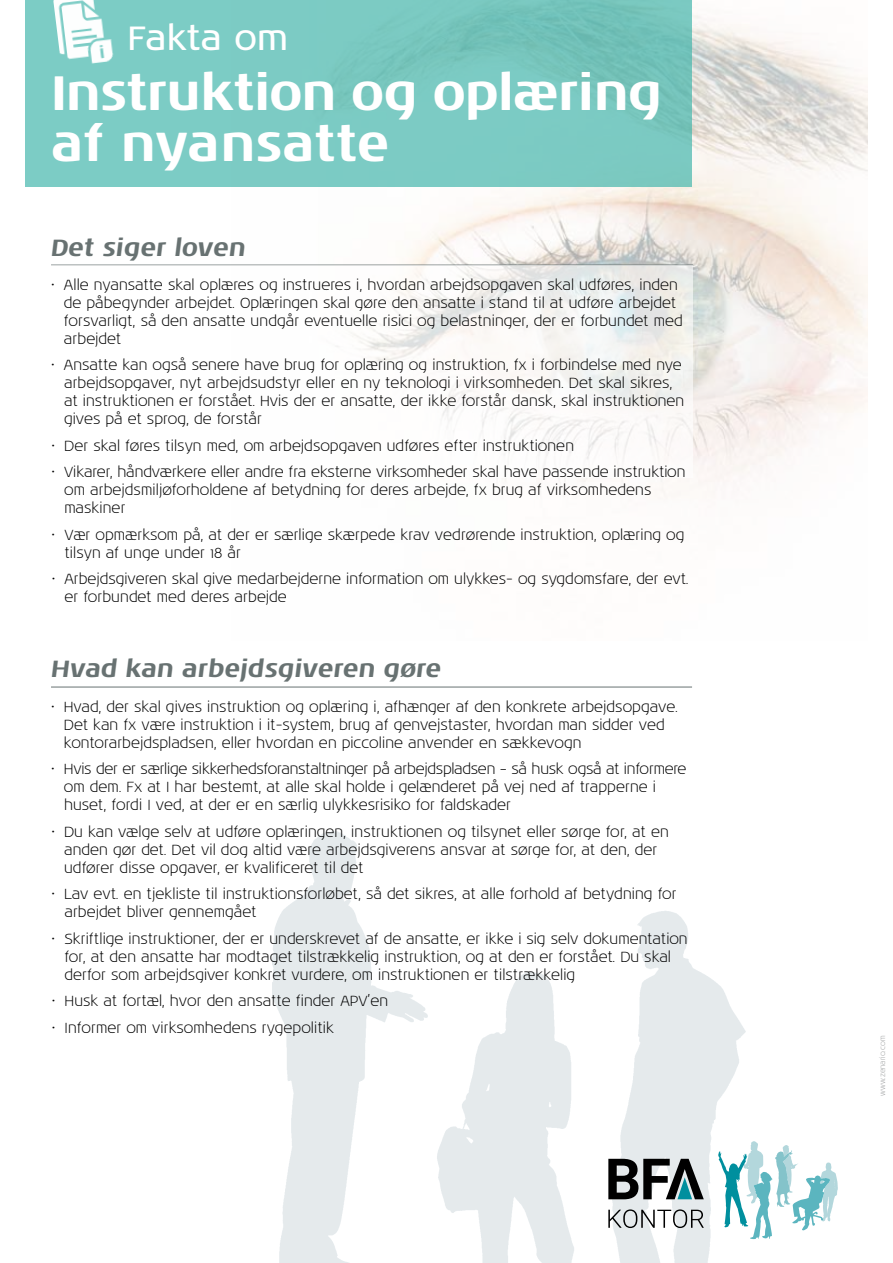
<style>
.page{position:relative;width:893px;height:1263px;background:#fff}
.page>*{position:absolute;margin:0;border:0;box-sizing:border-box;transform-origin:0 0}
.t1{font:700 49.5px/51px "Noa LT Std";letter-spacing:-.015em;color:#fff}
.t2{font:34.5px "Noa LT Std";color:#fff}
.t3{font:italic 700 24px "Noa LT Std";color:#687272}
.t4{font:300 15px/18px "Noa LT Std";color:#000}
.t5{font:300 7.5px "Noa LT Std";color:#9c9e9f}
</style>
<div class="page">
<img style="left:273px;top:832px;width:472px;height:431px">
<img style="left:232px;top:14px;width:635px;height:483px">
<div style="left:26px;top:0;width:666px;height:187px;background:linear-gradient(to right,#7ecec7,#76c5bd)"></div>
<img style="left:53px;top:0;width:80px;height:74px">
<hr style="left:51px;top:265px;width:642px;height:1px;background:#687272">
<div style="left:51px;top:265px;width:641px;height:213px;background:#fff"></div>
<hr style="left:51px;top:687px;width:641px;height:1px;background:#687272">
<svg style="left:608px;top:1159px;width:96px;height:40px"></svg>
<svg style="left:608px;top:1209px;width:96px;height:19px"></svg>
<svg style="left:718px;top:1141px;width:120px;height:98px"></svg>
<h2 class="t2" style="left:128px;top:18px;width:162px">Fakta om</h2>
<h1 class="t1" style="left:51px;top:69px;width:613px">Instruktion og oplæring af nyansatte</h1>
<h3 class="t3" style="left:51px;top:233px;width:196px">Det siger loven</h3>
<p class="t4" style="left:64px;top:276px;width:621px;text-indent:-13px">• Alle nyansatte skal oplæres og instrueres i, hvordan arbejdsopgaven skal udføres, inden de påbegynder arbejdet. Oplæringen skal gøre den ansatte i stand til at udføre arbejdet forsvarligt, så den ansatte undgår eventuelle risici og belastninger, der er forbundet med arbejdet</p>
<p class="t4" style="left:64px;top:356px;width:622px;text-indent:-13px">• Ansatte kan også senere have brug for oplæring og instruktion, fx i forbindelse med nye arbejdsopgaver, nyt arbejdsudstyr eller en ny teknologi i virksomheden. Det skal sikres, at instruktionen er forstået. Hvis der er ansatte, der ikke forstår dansk, skal instruktionen gives på et sprog, de forstår</p>
<p class="t4" style="left:51px;top:437px;width:524px">• Der skal føres tilsyn med, om arbejdsopgaven udføres efter instruktionen</p>
<p class="t4" style="left:64px;top:463px;width:623px;text-indent:-13px">• Vikarer, håndværkere eller andre fra eksterne virksomheder skal have passende instruktion om arbejdsmiljøforholdene af betydning for deres arbejde, fx brug af virksomhedens maskiner</p>
<p class="t4" style="left:64px;top:526px;width:622px;text-indent:-13px">• Vær opmærksom på, at der er særlige skærpede krav vedrørende instruktion, oplæring og tilsyn af unge under 18 år</p>
<p class="t4" style="left:64px;top:570px;width:626px;text-indent:-13px">• Arbejdsgiveren skal give medarbejderne information om ulykkes- og sygdomsfare, der evt. er forbundet med deres arbejde</p>
<h3 class="t3" style="left:51px;top:654px;width:392px">Hvad kan arbejdsgiveren gøre</h3>
<p class="t4" style="left:64px;top:698px;width:615px;text-indent:-13px">• Hvad, der skal gives instruktion og oplæring i, afhænger af den konkrete arbejdsopgave.<br>Det kan fx være instruktion i it-system, brug af genvejstaster, hvordan man sidder ved kontorarbejdspladsen, eller hvordan en piccoline anvender en sækkevogn</p>
<p class="t4" style="left:64px;top:760px;width:624px;text-indent:-13px">• Hvis der er særlige sikkerhedsforanstaltninger på arbejdspladsen – så husk også at informere om dem. Fx at I har bestemt, at alle skal holde i gelænderet på vej ned af trapperne i huset, fordi I ved, at der er en særlig ulykkesrisiko for faldskader</p>
<p class="t4" style="left:64px;top:823px;width:606px;text-indent:-13px">• Du kan vælge selv at udføre oplæringen, instruktionen og tilsynet eller sørge for, at en anden gør det. Det vil dog altid være arbejdsgiverens ansvar at sørge for, at den, der udfører disse opgaver, er kvalificeret til det</p>
<p class="t4" style="left:64px;top:885px;width:614px;text-indent:-13px">• Lav evt. en tjekliste til instruktionsforløbet, så det sikres, at alle forhold af betydning for arbejdet bliver gennemgået</p>
<p class="t4" style="left:64px;top:930px;width:625px;text-indent:-13px">• Skriftlige instruktioner, der er underskrevet af de ansatte, er ikke i sig selv dokumentation for, at den ansatte har modtaget tilstrækkelig instruktion, og at den er forstået. Du skal derfor som arbejdsgiver konkret vurdere, om instruktionen er tilstrækkelig</p>
<p class="t4" style="left:52px;top:992px;width:338px">• Husk at fortæl, hvor den ansatte finder APV’en</p>
<p class="t4" style="left:52px;top:1019px;width:284px">• Informer om virksomhedens rygepolitik</p>
<p class="t5" style="left:878px;top:1096px;width:62px;rotate:-90deg">www.zenario.com</p>
</div>
